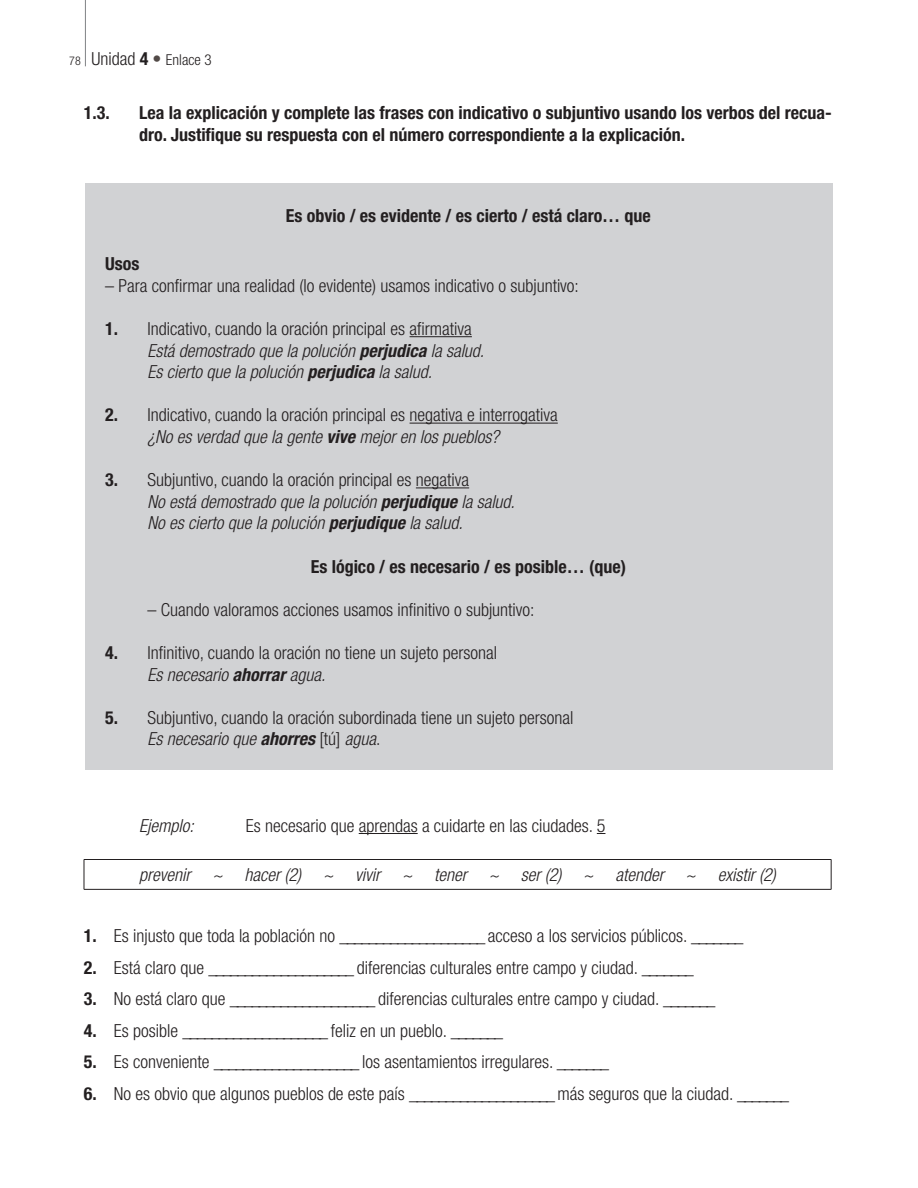
<style>
.page{position:relative;width:918px;height:1188px;background:#fff}
.page>*{position:absolute;margin:0;border:0;box-sizing:border-box;transform-origin:0 0}
.t1{font:300 condensed 18px/21.6px "Helvetica Neue LT Std";color:#231f20}
.t2{font:italic 300 condensed 18px/21.6px "Helvetica Neue LT Std";color:#231f20}
.t3{font:700 condensed 18px/21.6px "Helvetica Neue LT Std";color:#231f20}
.t4{font:300 condensed 15px "Helvetica Neue LT Std";color:#231f20}
.s1{font-size:12px}
.s2{font-size:18px}
.s3{font-weight:700;font-size:18px}
.s4{font-weight:700;font-size:18px;color:#524a47}
.s5{font-weight:700;font-style:normal}
.s6{font-style:normal}
.s7{font-weight:700}
.s8{font-style:italic}
.s9{font-weight:700;font-style:italic}
</style>
<div class="page">
<hr style="left:85px;top:0;width:1px;height:66px;background:#808285">
<div style="left:85px;top:183px;width:748px;height:587px;background:#d1d2d4"></div>
<hr style="left:410px;top:336px;width:62px;height:1px;background:#231f20">
<hr style="left:410px;top:423px;width:148px;height:1px;background:#231f20">
<hr style="left:416px;top:487px;width:53px;height:1px;background:#231f20">
<hr style="left:359px;top:833px;width:59px;height:1px;background:#231f20">
<hr style="left:84px;top:859px;width:747px;height:1px;background:#231f20">
<svg style="left:84px;top:860px;width:1px;height:29px"></svg>
<svg style="left:831px;top:860px;width:1px;height:29px"></svg>
<hr style="left:84px;top:889px;width:747px;height:1px;background:#231f20">
<p class="t4" style="left:69px;top:51px;width:144px"><span class="s1">78</span> <span class="s2">Unidad</span> <span class="s3">4</span> <span class="s4">•</span> Enlace 3</p>
<p class="t3" style="left:139px;top:101px;width:694px;text-indent:8px">ea la explicación y complete las frases con indicativo o subjuntivo usando los verbos del recua&shy;dro. Justifique su respuesta con el número correspondiente a la explicación.</p>
<p class="t3" style="left:84px;top:101px;width:39px">1.3. L</p>
<p class="t3" style="left:286px;top:204px;width:367px">Es obvio / es evidente / es cierto / está claro… que</p>
<p class="t3" style="left:105px;top:253px;width:36px">Usos</p>
<p class="t1" style="left:105px;top:274px;width:475px">– Para confirmar una realidad (lo evidente) usamos indicativo o subjuntivo:</p>
<p class="t2" style="left:148px;top:318px;width:338px;text-indent:-43px"><span class="s5">1.</span> <span class="s6">Indicativo, cuando la oración principal es afirmativa<br></span>Está demostrado que la polución <span class="s7">perjudica</span> la salud.<br>Es cierto que la polución <span class="s7">perjudica</span> la salud.</p>
<p class="t1" style="left:148px;top:404px;width:412px;text-indent:-43px"><span class="s7">2.</span> Indicativo, cuando la oración principal es negativa e interrogativa <span class="s8">¿No es verdad que la gente</span> <span class="s9">vive</span> <span class="s8">mejor en los pueblos?</span></p>
<p class="t2" style="left:148px;top:469px;width:369px;text-indent:-43px"><span class="s5">3.</span> <span class="s6">Subjuntivo, cuando la oración principal es negativa<br></span>No está demostrado que la polución <span class="s7">perjudique</span> la salud.<br>No es cierto que la polución <span class="s7">perjudique</span> la salud.</p>
<p class="t3" style="left:311px;top:555px;width:317px">Es lógico / es necesario / es posible… (que)</p>
<p class="t1" style="left:148px;top:598px;width:389px">– Cuando valoramos acciones usamos infinitivo o subjuntivo:</p>
<p class="t1" style="left:148px;top:642px;width:351px;text-indent:-43px"><span class="s7">4.</span> Infinitivo, cuando la oración no tiene un sujeto personal<br><span class="s8">Es necesario</span> <span class="s9">ahorrar</span> <span class="s8">agua.</span></p>
<p class="t1" style="left:148px;top:706px;width:427px;text-indent:-43px"><span class="s7">5.</span> Subjuntivo, cuando la oración subordinada tiene un sujeto personal<br><span class="s8">Es necesario que</span> <span class="s9">ahorres</span> [tú] <span class="s8">agua</span>.</p>
<p class="t2" style="left:139px;top:815px;width:56px">Ejemplo:</p>
<p class="t1" style="left:246px;top:814px;width:361px">Es necesario que aprendas a cuidarte en las ciudades. 5</p>
<p class="t2" style="left:139px;top:864px;width:638px">prevenir ~ hacer (2) ~ vivir ~ tener ~ ser (2) ~ atender ~ existir (2)</p>
<p class="t1" style="left:84px;top:925px;width:661px"><span class="s7">1.</span> Es injusto que toda la población no ____________________ acceso a los servicios públicos. _______</p>
<p class="t1" style="left:84px;top:956px;width:612px"><span class="s7">2.</span> Está claro que ____________________ diferencias culturales entre campo y ciudad. _______</p>
<p class="t1" style="left:84px;top:988px;width:633px"><span class="s7">3.</span> No está claro que ____________________ diferencias culturales entre campo y ciudad. _______</p>
<p class="t1" style="left:84px;top:1019px;width:421px"><span class="s7">4.</span> Es posible ____________________ feliz en un pueblo. _______</p>
<p class="t1" style="left:84px;top:1051px;width:527px"><span class="s7">5.</span> Es conveniente ____________________ los asentamientos irregulares. _______</p>
<p class="t1" style="left:84px;top:1082px;width:707px"><span class="s7">6.</span> No es obvio que algunos pueblos de este país ____________________más seguros que la ciudad. _______</p>
</div>
